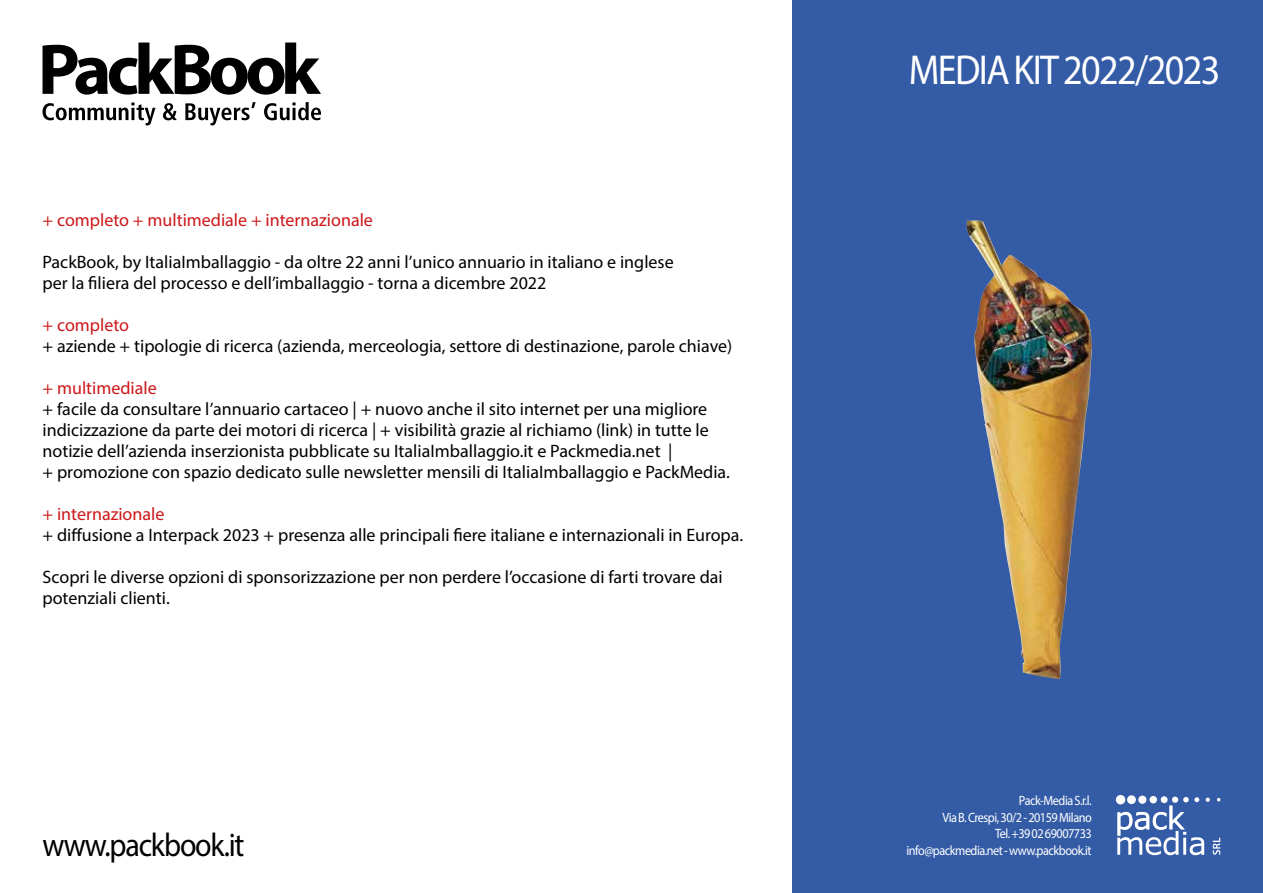
<style>
.page{position:relative;width:1263px;height:893px;background:#fff}
.page>*{position:absolute;margin:0;border:0;box-sizing:border-box;transform-origin:0 0}
.t1{font:42px "Myriad Pro";letter-spacing:-.04em;color:#fff;scale:.91 1}
.t2{font:33px "Myriad Pro";letter-spacing:-.04em;color:#000;scale:.91 1}
.t3{font:18px/21px "Myriad Pro";color:#000}
.t4{font:18px "Myriad Pro";color:#cd1719}
.t5{font:13.5px/16.5px "Myriad Pro";letter-spacing:-.04em;color:#fff;text-align:right;scale:.91 1}
</style>
<div class="page">
<div style="left:792px;top:0;width:471px;height:893px;background:#335ba6"></div>
<svg style="left:1116px;top:795px;width:9px;height:9px"></svg>
<svg style="left:1127px;top:795px;width:9px;height:9px"></svg>
<svg style="left:1117px;top:797px;width:103px;height:58px"></svg>
<img style="left:967px;top:220px;width:125px;height:459px">
<svg style="left:43px;top:102px;width:278px;height:23px"></svg>
<svg style="left:43px;top:43px;width:278px;height:52px"></svg>
<p class="t4" style="left:43px;top:209px;width:332px">+ completo + multimediale + internazionale</p>
<p class="t3" style="left:43px;top:252px;width:633px">PackBook, by ItaliaImballaggio - da oltre 22 anni l’unico annuario in italiano e inglese per la filiera del processo e dell’imballaggio - torna a dicembre 2022</p>
<p class="t4" style="left:43px;top:314px;width:88px">+ completo</p>
<p class="t3" style="left:43px;top:336px;width:691px">+ aziende + tipologie di ricerca (azienda, merceologia, settore di destinazione, parole chiave)</p>
<p class="t4" style="left:43px;top:377px;width:116px">+ multimediale</p>
<p class="t3" style="left:43px;top:399px;width:689px">+ facile da consultare l’annuario cartaceo | + nuovo anche il sito internet per una migliore indicizzazione da parte dei motori di ricerca | + visibilità grazie al richiamo (link) in tutte le notizie dell’azienda inserzionista pubblicate su ItaliaImballaggio.it e Packmedia.net |<br>+ promozione con spazio dedicato sulle newsletter mensili di ItaliaImballaggio e PackMedia.</p>
<p class="t4" style="left:43px;top:503px;width:123px">+ internazionale</p>
<p class="t3" style="left:43px;top:525px;width:702px">+ diffusione a Interpack 2023 + presenza alle principali fiere italiane e internazionali in Europa.</p>
<p class="t3" style="left:43px;top:567px;width:682px">Scopri le diverse opzioni di sponsorizzazione per non perdere l’occasione di farti trovare dai potenziali clienti.</p>
<h2 class="t2" style="left:43px;top:825px;width:223px">www.packbook.it</h2>
<h1 class="t1" style="left:909px;top:45px;width:344px">MEDIA KIT 2022/2023</h1>
<p class="t5" style="left:906px;top:792px;width:205px">Pack-Media S.r.l.<br>Via B. Crespi, 30/2 - 20159 Milano<br>Tel. +390269007733 info@packmedia.net - www.packbook.it</p>
</div>
